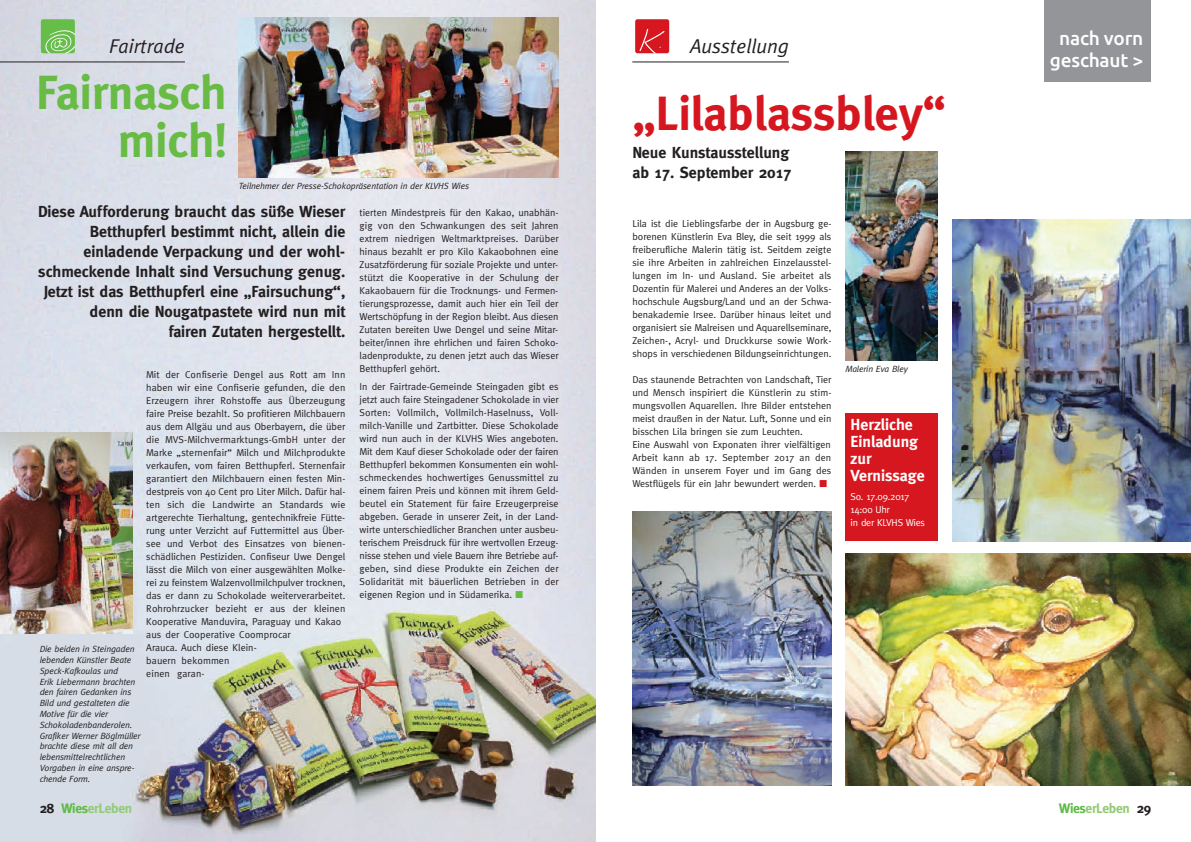
<style>
.page{position:relative;width:1191px;height:842px;background:#fff}
.page>*{position:absolute;margin:0;border:0;box-sizing:border-box;transform-origin:0 0}
.t1{font:700 48px "Meta";color:#d7171f}
.t2{font:700 48px/48px "Meta";color:#68bc45;text-align:right}
.t3{font:italic 20px "Meta";color:#231f20}
.t4{font:500 19px/22.8px "Ubuntu";letter-spacing:-.01em;color:#fff;text-align:center}
.t5{font:700 16px/20px "Meta";color:#231f20;text-align:right}
.t6{font:700 16px/17px "Meta";color:#fff}
.t7{font:700 13.8px "Meta";letter-spacing:-.03em;color:#92cb77}
.t8{font:10px/13px "Meta";color:#231f20;text-align:justify}
.t9{font:10px/13px "Meta";letter-spacing:-.025em;color:#fff}
.t10{font:italic 9px/10.8px "Meta";letter-spacing:-.015em;color:#231f20}
.s1{color:#68bc45}
.s2{color:#d7171f}
.s3{color:#231f20}
.s4{color:#60bb46}
</style>
<div class="page">
<img style="left:0;top:0;width:595px;height:842px">
<hr style="left:632px;top:62px;width:157px;height:1px;background:#231f20">
<div style="left:635px;top:19px;width:34px;height:34px;background:#d7171f;border-radius:2px"></div>
<svg style="left:639px;top:29px;width:26px;height:24px"></svg>
<div style="left:1044px;top:0;width:107px;height:82px;background:#939598"></div>
<hr style="left:0;top:62px;width:185px;height:1px;background:#231f20">
<div style="left:41px;top:19px;width:34px;height:34px;background:#67bd4a;border-radius:2px"></div>
<svg style="left:45px;top:30px;width:30px;height:23px"></svg>
<img style="left:845px;top:553px;width:346px;height:232px">
<img style="left:952px;top:220px;width:239px;height:321px">
<img style="left:632px;top:512px;width:199px;height:273px">
<img style="left:845px;top:152px;width:92px;height:208px">
<div style="left:845px;top:413px;width:93px;height:127px;background:#d7171f"></div>
<img style="left:239px;top:18px;width:319px;height:159px">
<img style="left:0;top:433px;width:132px;height:201px">
<h2 class="t3" style="left:109px;top:35px;width:77px">Fairtrade</h2>
<h1 class="t2" style="left:36px;top:68px;width:192px">Fairnasch mich!</h1>
<p class="t10" style="left:239px;top:180px;width:232px">Teilnehmer der Presse-Schokopräsentation in der KLVHS Wies</p>
<p class="t5" style="left:38px;top:201px;width:309px">Diese Aufforderung braucht das süße Wieser Betthupferl bestimmt nicht, allein die einladende Verpackung und der wohl&shy;schmeckende Inhalt sind Versuchung genug.<br>Jetzt ist das Betthupferl eine „Fairsuchung“, denn die Nougatpastete wird nun mit<br>fairen Zutaten hergestellt.</p>
<p class="t8" style="left:146px;top:368px;width:201px;text-align:left">Mit der Confiserie Dengel aus Rott am Inn haben wir eine Confiserie gefunden, die den Erzeugern ihrer Rohstoffe aus Überzeugung faire Preise bezahlt. So profitieren Milchbauern aus dem Allgäu und aus Oberbayern, die über die MVS-Milchvermarktungs-GmbH unter der Marke „sternenfair“ Milch und Milchprodukte verkaufen, vom fairen Betthupferl. Sternenfair garantiert den Milchbauern einen festen Min&shy;destpreis von 40 Cent pro Liter Milch. Dafür hal&shy;ten sich die Landwirte an Standards wie artgerechte Tierhaltung, gentechnikfreie Fütte&shy;rung unter Verzicht auf Futtermittel aus Über&shy;see und Verbot des Einsatzes von bienen&shy;schädlichen Pestiziden. Confiseur Uwe Dengel lässt die Milch von einer ausgewählten Molke&shy;rei zu feinstem Walzenvollmilchpulver trocknen, das er dann zu Schokolade weiterverarbeitet.<br>Rohrohrzucker bezieht er aus der kleinen Kooperative Manduvira, Paraguay und Kakao aus der Cooperative Coomprocar<br>Arauca. Auch diese Klein-<br>bauern bekommen<br>einen garan-</p>
<p class="t10" style="left:40px;top:644px;width:102px">Die beiden in Steingaden lebenden Künstler Beate<br>Speck-Kafkoulas und<br>Erik Liebermann brachten den fairen Gedanken ins<br>Bild und gestalteten die<br>Motive für die vier<br>Schokoladenbanderolen.<br>Grafiker Werner Böglmüller brachte diese mit all den lebensmittelrechtlichen<br>Vorgaben in eine anspre&shy;chende Form.</p>
<p class="t8" style="left:359px;top:206px;width:201px">tierten Mindestpreis für den Kakao, unabhän&shy;gig von den Schwankungen des seit Jahren extrem niedrigen Weltmarktpreises. Darüber hinaus bezahlt er pro Kilo Kakaobohnen eine Zusatzförderung für soziale Projekte und unter&shy;stützt die Kooperative in der Schulung der Kakaobauern für die Trocknungs- und Fermen&shy;tierungsprozesse, damit auch hier ein Teil der Wertschöpfung in der Region bleibt. Aus diesen Zutaten bereiten Uwe Dengel und seine Mitar&shy;beiter/innen ihre ehrlichen und fairen Schoko&shy;ladenprodukte, zu denen jetzt auch das Wieser Betthupferl gehört.</p>
<p class="t8" style="left:359px;top:380px;width:201px">In der Fairtrade-Gemeinde Steingaden gibt es jetzt auch faire Steingadener Schokolade in vier Sorten: Vollmilch, Vollmilch-Haselnuss, Voll&shy;milch-Vanille und Zartbitter. Diese Schokolade wird nun auch in der KLVHS Wies angeboten.<br>Mit dem Kauf dieser Schokolade oder der fairen Betthupferl bekommen Konsumenten ein wohl&shy;schmeckendes hochwertiges Genussmittel zu einem fairen Preis und können mit ihrem Geld&shy;beutel ein Statement für faire Erzeugerpreise abgeben. Gerade in unserer Zeit, in der Land&shy;wirte unterschiedlicher Branchen unter ausbeu&shy;terischem Preisdruck für ihre wertvollen Erzeug&shy;nisse stehen und viele Bauern ihre Betriebe auf&shy;geben, sind diese Produkte ein Zeichen der Solidarität mit bäuerlichen Betrieben in der eigenen Region und in Südamerika. <span class="s1">■</span></p>
<h2 class="t3" style="left:690px;top:35px;width:100px">Ausstellung</h2>
<h1 class="t1" style="left:632px;top:85px;width:315px">„Lilablassbley“</h1>
<h3 class="t5" style="left:632px;top:143px;width:161px;text-align:left">Neue Kunstausstellung ab 17. September 2017</h3>
<p class="t8" style="left:632px;top:217px;width:201px">Lila ist die Lieblingsfarbe der in Augsburg ge&shy;borenen Künstlerin Eva Bley, die seit 1999 als freiberufliche Malerin tätig ist. Seitdem zeigte sie ihre Arbeiten in zahlreichen Einzelausstel&shy;lungen im In- und Ausland. Sie arbeitet als Dozentin für Malerei und Anderes an der Volks&shy;hochschule Augsburg/Land und an der Schwa&shy;benakademie Irsee. Darüber hinaus leitet und organisiert sie Malreisen und Aquarellseminare, Zeichen-, Acryl- und Druckkurse sowie Work&shy;shops in verschiedenen Bildungseinrichtungen.</p>
<p class="t8" style="left:632px;top:373px;width:201px;text-align:left">Das staunende Betrachten von Landschaft, Tier und Mensch inspiriert die Künstlerin zu stim&shy;mungsvollen Aquarellen. Ihre Bilder entstehen meist draußen in der Natur. Luft, Sonne und ein bisschen Lila bringen sie zum Leuchten.<br>Eine Auswahl von Exponaten ihrer vielfältigen Arbeit kann ab 17. September 2017 an den Wänden in unserem Foyer und im Gang des Westflügels für ein Jahr bewundert werden. <span class="s2">■</span></p>
<p class="t10" style="left:845px;top:363px;width:64px">Malerin Eva Bley</p>
<h3 class="t6" style="left:850px;top:416px;width:76px">Herzliche<br>Einladung zur<br>Vernissage</h3>
<p class="t9" style="left:850px;top:490px;width:76px">So. 17.09.2017<br>14:00 Uhr<br>in der KLVHS Wies</p>
<h3 class="t4" style="left:1050px;top:26px;width:95px">nach vorn geschaut &gt;</h3>
<h3 class="t7" style="left:40px;top:800px;width:94px"><span class="s3">28</span> <span class="s4">Wies</span>erLeben</h3>
<h3 class="t7" style="left:1058px;top:800px;width:94px"><span class="s4">Wies</span>erLeben <span class="s3">29</span></h3>
</div>
